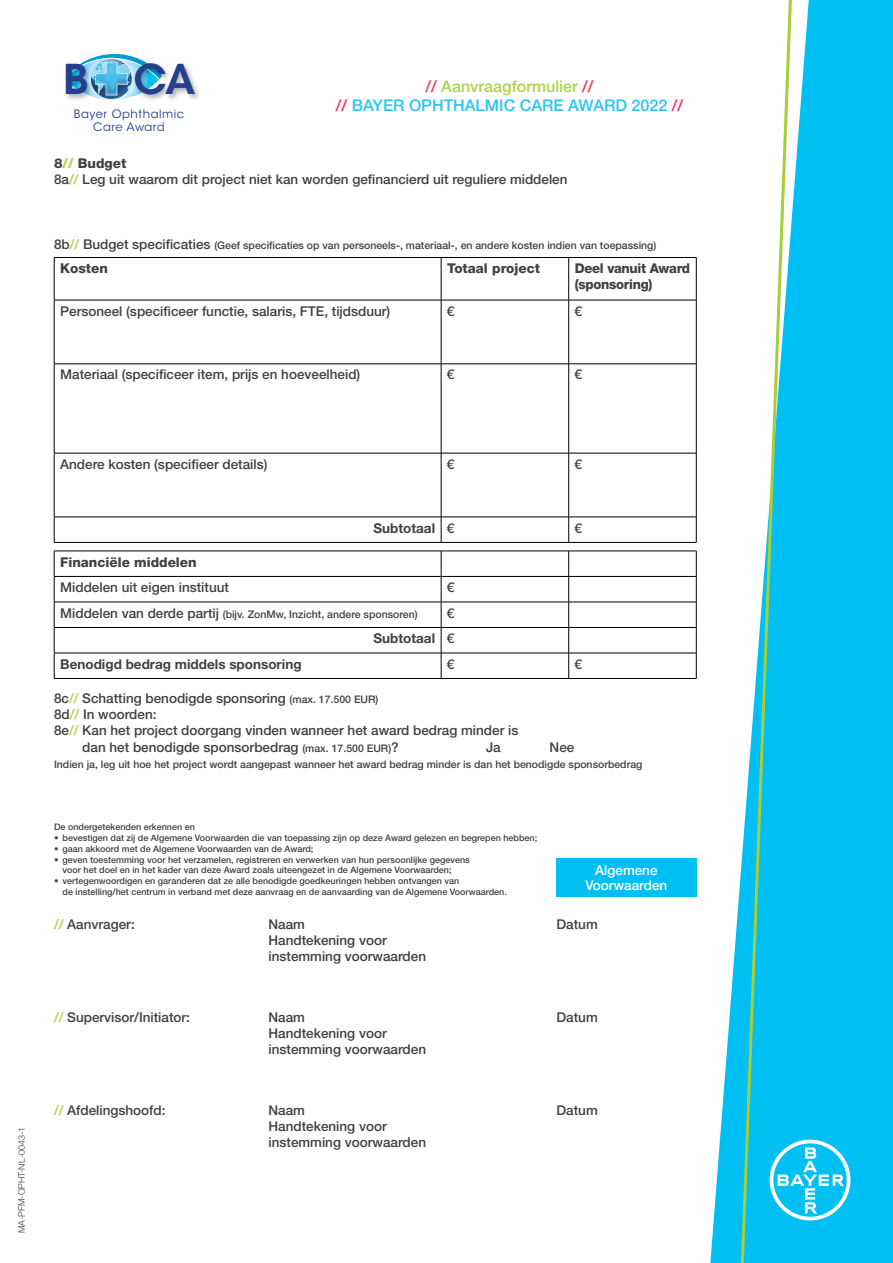
<style>
.page{position:relative;width:893px;height:1263px;background:#fff}
.page>*{position:absolute;margin:0;border:0;box-sizing:border-box;transform-origin:0 0}
.t1{font:600 40.8px "ITC Avant Garde Std";color:#243f8c}
.t2{font:500 16.05px/19.4px "Helvetica Neue LT Std";color:#2bc5f4;text-align:center}
.t3{font:500 13.5px/16.2px "Helvetica Neue LT Std";color:#414042}
.t4{font:700 13.5px/25.5px "Helvetica Neue LT Std";color:#414042;text-align:right}
.t5{font:800 13.5px "Helvetica Neue LT Std";color:#414042}
.t6{font:800 13.5px/16.2px "Helvetica Neue LT Std";letter-spacing:-.02em;color:#414042}
.t7{font:500 13.5px/15px "Helvetica Neue LT Std";color:#fff;text-align:center}
.t8{font:11.55px/13.8px "ITC Avant Garde Std";letter-spacing:.05em;color:#243f8c;text-align:center}
.t9{font:500 10.5px "Helvetica Neue LT Std";color:#414042}
.t10{font:500 9px/10.8px "Helvetica Neue LT Std";color:#414042}
.t11{font:300 9px "Helvetica Neue LT Std";color:#414042}
.s1{color:#ef4061}
.s2{color:#afd24a}
.s3{font-weight:800}
.s4{font-weight:800;color:#afd24a}
.s5{font-size:13.5px}
.s6{font-size:13.5px;color:#afd24a}
.s7{font-weight:500}
.s8{font-size:10.5px}
</style>
<div class="page">
<svg style="left:710px;top:0;width:183px;height:1263px;fill:#00c0f3"></svg>
<svg style="left:738px;top:0;width:56px;height:1263px"></svg>
<hr style="left:54px;top:257px;width:387px;height:1px;background:#000">
<hr style="left:54px;top:258px;width:1px;height:42px;background:#000">
<hr style="left:441px;top:257px;width:128px;height:1px;background:#000">
<hr style="left:441px;top:258px;width:1px;height:42px;background:#000">
<hr style="left:569px;top:257px;width:127px;height:1px;background:#000">
<hr style="left:568px;top:258px;width:1px;height:42px;background:#000">
<hr style="left:696px;top:258px;width:1px;height:42px;background:#000">
<hr style="left:54px;top:300px;width:387px;height:1px;background:#000">
<hr style="left:54px;top:300px;width:1px;height:64px;background:#000">
<hr style="left:441px;top:300px;width:128px;height:1px;background:#000">
<hr style="left:441px;top:300px;width:1px;height:64px;background:#000">
<hr style="left:569px;top:300px;width:127px;height:1px;background:#000">
<hr style="left:568px;top:300px;width:1px;height:64px;background:#000">
<hr style="left:696px;top:300px;width:1px;height:64px;background:#000">
<hr style="left:54px;top:364px;width:387px;height:1px;background:#000">
<hr style="left:54px;top:364px;width:1px;height:89px;background:#000">
<hr style="left:441px;top:364px;width:128px;height:1px;background:#000">
<hr style="left:441px;top:364px;width:1px;height:89px;background:#000">
<hr style="left:569px;top:364px;width:127px;height:1px;background:#000">
<hr style="left:568px;top:364px;width:1px;height:89px;background:#000">
<hr style="left:696px;top:364px;width:1px;height:89px;background:#000">
<hr style="left:54px;top:453px;width:387px;height:1px;background:#000">
<hr style="left:54px;top:453px;width:1px;height:64px;background:#000">
<hr style="left:441px;top:453px;width:128px;height:1px;background:#000">
<hr style="left:441px;top:453px;width:1px;height:64px;background:#000">
<hr style="left:569px;top:453px;width:127px;height:1px;background:#000">
<hr style="left:568px;top:453px;width:1px;height:64px;background:#000">
<hr style="left:696px;top:453px;width:1px;height:64px;background:#000">
<hr style="left:54px;top:517px;width:387px;height:1px;background:#000">
<svg style="left:54px;top:517px;width:1px;height:25px"></svg>
<hr style="left:441px;top:517px;width:128px;height:1px;background:#000">
<svg style="left:441px;top:517px;width:1px;height:25px"></svg>
<hr style="left:569px;top:517px;width:127px;height:1px;background:#000">
<svg style="left:568px;top:517px;width:1px;height:25px"></svg>
<svg style="left:696px;top:517px;width:1px;height:25px"></svg>
<hr style="left:54px;top:542px;width:387px;height:1px;background:#000">
<hr style="left:441px;top:542px;width:128px;height:1px;background:#000">
<hr style="left:569px;top:542px;width:127px;height:1px;background:#000">
<hr style="left:54px;top:551px;width:387px;height:1px;background:#000">
<hr style="left:441px;top:551px;width:128px;height:1px;background:#000">
<hr style="left:569px;top:551px;width:127px;height:1px;background:#000">
<hr style="left:54px;top:576px;width:387px;height:1px;background:#000">
<hr style="left:441px;top:576px;width:128px;height:1px;background:#000">
<hr style="left:569px;top:576px;width:127px;height:1px;background:#000">
<hr style="left:54px;top:602px;width:387px;height:1px;background:#000">
<hr style="left:441px;top:602px;width:128px;height:1px;background:#000">
<hr style="left:569px;top:602px;width:127px;height:1px;background:#000">
<hr style="left:54px;top:627px;width:387px;height:1px;background:#000">
<hr style="left:441px;top:627px;width:128px;height:1px;background:#000">
<hr style="left:569px;top:627px;width:127px;height:1px;background:#000">
<hr style="left:54px;top:653px;width:387px;height:1px;background:#000">
<svg style="left:54px;top:551px;width:1px;height:127px"></svg>
<hr style="left:441px;top:653px;width:128px;height:1px;background:#000">
<svg style="left:441px;top:551px;width:1px;height:127px"></svg>
<hr style="left:569px;top:653px;width:127px;height:1px;background:#000">
<svg style="left:568px;top:551px;width:1px;height:127px"></svg>
<svg style="left:696px;top:551px;width:1px;height:127px"></svg>
<hr style="left:54px;top:678px;width:387px;height:1px;background:#000">
<hr style="left:441px;top:678px;width:128px;height:1px;background:#000">
<hr style="left:569px;top:678px;width:127px;height:1px;background:#000">
<div style="left:556px;top:858px;width:140px;height:39px;background:#00c0f3"></div>
<svg style="left:770px;top:1140px;width:80px;height:80px"></svg>
<img style="left:162px;top:64px;width:37px;height:35px">
<svg style="left:65px;top:54px;width:97px;height:46px"></svg>
<h1 class="t1" style="left:63px;top:53px;width:134px">B CA</h1>
<p class="t8" style="left:74px;top:107px;width:112px">Bayer Ophthalmic<br>Care Award</p>
<p class="t2" style="left:336px;top:76px;width:349px"><span class="s1">//</span> <span class="s2">Aanvraagformulier</span> <span class="s1">//<br>//</span> BAYER OPHTHALMIC CARE AWARD 2022 <span class="s1">//</span></p>
<p class="t3" style="left:54px;top:155px;width:515px"><span class="s3">8</span><span class="s4">//</span> <span class="s3">Budget<br></span>8a<span class="s2">//</span> Leg uit waarom dit project niet kan worden gefinancierd uit reguliere middelen</p>
<p class="t9" style="left:54px;top:239px;width:604px"><span class="s5">8b</span><span class="s6">//</span> <span class="s5">Budget specificaties</span> (Geef specificaties op van personeels-, materiaal-, en andere kosten indien van toepassing)</p>
<p class="t5" style="left:60px;top:260px;width:49px">Kosten</p>
<p class="t5" style="left:447px;top:260px;width:94px">Totaal project</p>
<p class="t6" style="left:575px;top:260px;width:117px">Deel vanuit Award (sponsoring)</p>
<p class="t3" style="left:60px;top:303px;width:332px">Personeel (specificeer functie, salaris, FTE, tijdsduur)</p>
<p class="t3" style="left:447px;top:303px;width:9px">€</p>
<p class="t3" style="left:575px;top:303px;width:9px">€</p>
<p class="t3" style="left:60px;top:366px;width:302px">Materiaal (specificeer item, prijs en hoeveelheid)</p>
<p class="t3" style="left:447px;top:366px;width:9px">€</p>
<p class="t3" style="left:575px;top:366px;width:9px">€</p>
<p class="t11" style="left:16px;top:1233px;width:108px;rotate:-90deg">MA-PFM-OPHT-NL-0043-1</p>
<p class="t3" style="left:60px;top:456px;width:209px">Andere kosten (specifieer details)</p>
<p class="t3" style="left:447px;top:456px;width:9px">€</p>
<p class="t3" style="left:575px;top:456px;width:9px">€</p>
<p class="t4" style="left:373px;top:515px;width:83px">Subtotaal <span class="s7">€</span></p>
<p class="t3" style="left:575px;top:519px;width:9px">€</p>
<p class="t5" style="left:60px;top:554px;width:138px">Financiële middelen</p>
<p class="t3" style="left:60px;top:579px;width:170px">Middelen uit eigen instituut</p>
<p class="t3" style="left:447px;top:579px;width:9px">€</p>
<p class="t9" style="left:60px;top:608px;width:359px"><span class="s5">Middelen van derde partij</span> (bijv. ZonMw, Inzicht, andere sponsoren)</p>
<p class="t4" style="left:373px;top:600px;width:83px"><span class="s7">€<br></span>Subtotaal <span class="s7">€</span></p>
<p class="t4" style="left:60px;top:651px;width:243px">Benodigd bedrag middels sponsoring</p>
<p class="t3" style="left:447px;top:656px;width:9px">€</p>
<p class="t3" style="left:575px;top:656px;width:9px">€</p>
<p class="t3" style="left:54px;top:690px;width:326px">8c<span class="s2">//</span> Schatting benodigde sponsoring <span class="s8">(max. 17.500 EUR)</span></p>
<p class="t3" style="left:54px;top:706px;width:104px">8d<span class="s2">//</span> In woorden:</p>
<p class="t3" style="left:54px;top:722px;width:466px">8e<span class="s2">//</span> Kan het project doorgang vinden wanneer het award bedrag minder is</p>
<p class="t3" style="left:82px;top:738px;width:318px">dan het benodigde sponsorbedrag <span class="s8">(max. 17.500 EUR)</span>?</p>
<p class="t3" style="left:486px;top:738px;width:16px">Ja</p>
<p class="t3" style="left:550px;top:738px;width:26px">Nee</p>
<p class="t9" style="left:54px;top:758px;width:590px">Indien ja, leg uit hoe het project wordt aangepast wanneer het award bedrag minder is dan het benodigde sponsorbedrag</p>
<p class="t10" style="left:54px;top:821px;width:142px">De ondergetekenden erkennen en</p>
<p class="t10" style="left:54px;top:832px;width:485px">• bevestigen dat zij de Algemene Voorwaarden die van toepassing zijn op deze Award gelezen en begrepen hebben;</p>
<p class="t10" style="left:54px;top:843px;width:261px">• gaan akkoord met de Algemene Voorwaarden van de Award;</p>
<p class="t10" style="left:63px;top:854px;width:409px;text-indent:-9px">• geven toestemming voor het verzamelen, registreren en verwerken van hun persoonlijke gegevens voor het doel en in het kader van deze Award zoals uiteengezet in de Algemene Voorwaarden;</p>
<p class="t10" style="left:63px;top:875px;width:446px;text-indent:-9px">• vertegenwoordigen en garanderen dat ze alle benodigde goedkeuringen hebben ontvangen van<br>de instelling/het centrum in verband met deze aanvraag en de aanvaarding van de Algemene Voorwaarden.</p>
<p class="t3" style="left:54px;top:915px;width:82px"><span class="s2">//</span> Aanvrager:</p>
<p class="t3" style="left:269px;top:915px;width:38px">Naam</p>
<p class="t3" style="left:556px;top:915px;width:43px">Datum</p>
<p class="t3" style="left:269px;top:932px;width:159px">Handtekening voor instemming voorwaarden</p>
<p class="t7" style="left:585px;top:862px;width:83px">Algemene<br>Voorwaarden</p>
<p class="t3" style="left:54px;top:1008px;width:138px"><span class="s2">//</span> Supervisor/Initiator:</p>
<p class="t3" style="left:269px;top:1008px;width:38px">Naam</p>
<p class="t3" style="left:556px;top:1008px;width:43px">Datum</p>
<p class="t3" style="left:269px;top:1025px;width:159px">Handtekening voor instemming voorwaarden</p>
<p class="t3" style="left:54px;top:1101px;width:113px"><span class="s2">//</span> Afdelingshoofd:</p>
<p class="t3" style="left:269px;top:1101px;width:38px">Naam</p>
<p class="t3" style="left:556px;top:1101px;width:43px">Datum</p>
<p class="t3" style="left:269px;top:1118px;width:159px">Handtekening voor instemming voorwaarden</p>
</div>
